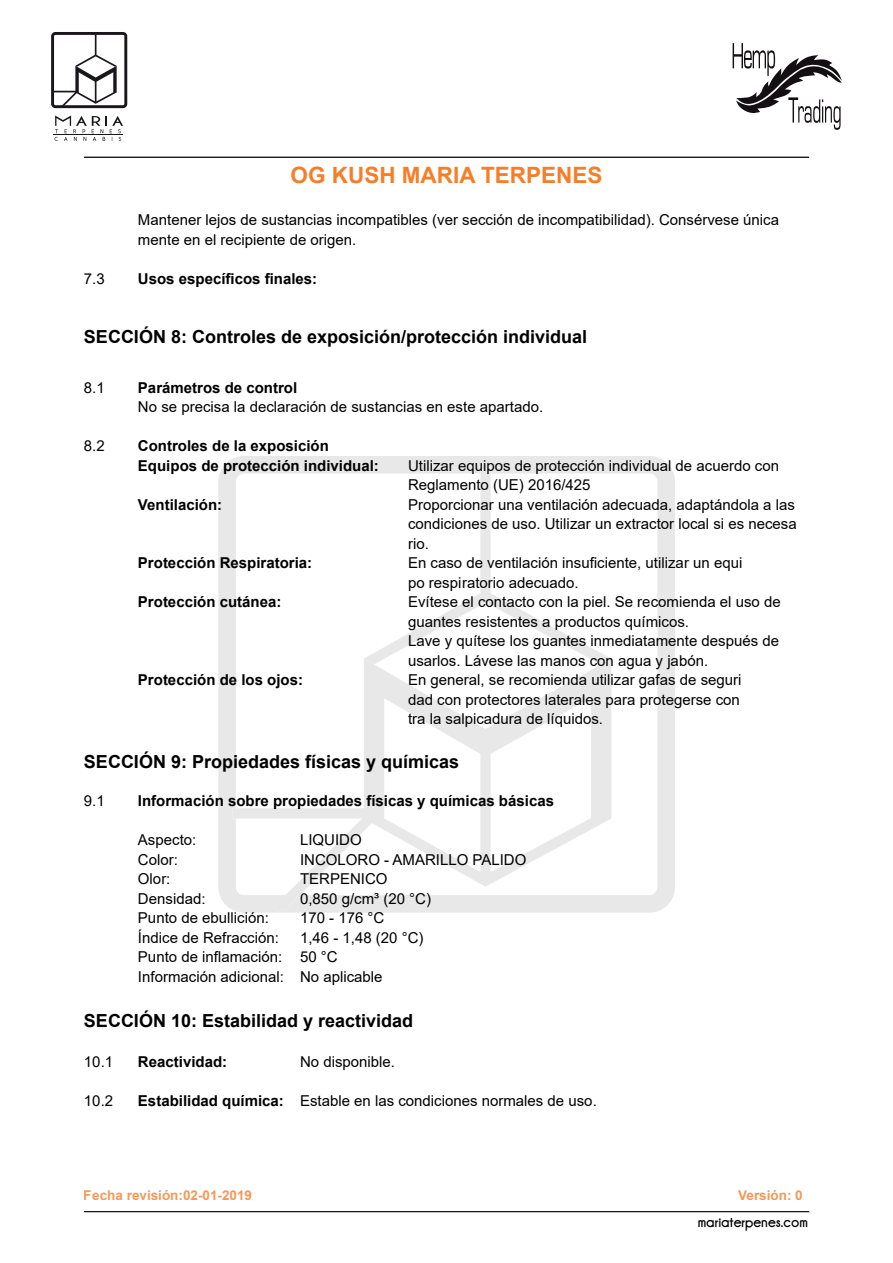
<style>
.page{position:relative;width:893px;height:1263px;background:#fff}
.page>*{position:absolute;margin:0;border:0;box-sizing:border-box;transform-origin:0 0}
.t1{font:700 22.5px "Arial";color:#f57e29}
.t2{font:700 18px "Arial";color:#000}
.t3{font:15px/19.5px "Arial";color:#000}
.t4{font:700 15px/19.5px "Arial";color:#000}
.t5{font:15px "Champagne&Limousines Thick";color:#000}
.t6{font:700 13.5px "Arial";color:#f57e29}
.s1{font-weight:700}
</style>
<div class="page">
<svg style="left:218px;top:456px;width:457px;height:457px"></svg>
<svg style="left:232px;top:658px;width:379px;height:254px"></svg>
<svg style="left:364px;top:464px;width:247px;height:200px"></svg>
<hr style="left:85px;top:1212px;width:724px;height:1px;background:#1a171c">
<svg style="left:84px;top:1211px;width:725px;height:1px"></svg>
<svg style="left:84px;top:157px;width:725px;height:1px"></svg>
<svg style="left:51px;top:32px;width:76px;height:76px"></svg>
<svg style="left:55px;top:115px;width:68px;height:26px"></svg>
<hr style="left:54px;top:135px;width:69px;height:1px;background:#1a171c">
<svg style="left:733px;top:43px;width:109px;height:87px"></svg>
<h1 class="t1" style="left:291px;top:159px;width:313px">OG KUSH MARIA TERPENES</h1>
<p class="t3" style="left:138px;top:210px;width:643px">Mantener lejos de sustancias incompatibles (ver sección de incompatibilidad). Consérvese única mente en el recipiente de origen.</p>
<p class="t3" style="left:84px;top:269px;width:22px">7.3</p>
<p class="t4" style="left:138px;top:269px;width:181px">Usos específicos finales:</p>
<p class="t2" style="left:84px;top:324px;width:505px">SECCIÓN 8: Controles de exposición/protección individual</p>
<p class="t3" style="left:84px;top:378px;width:22px">8.1</p>
<p class="t4" style="left:138px;top:378px;width:161px">Parámetros de control</p>
<p class="t3" style="left:138px;top:397px;width:407px">No se precisa la declaración de sustancias en este apartado.</p>
<p class="t3" style="left:84px;top:436px;width:22px">8.2</p>
<p class="t4" style="left:138px;top:436px;width:242px">Controles de la exposición<br>Equipos de protección individual:</p>
<p class="t3" style="left:408px;top:456px;width:372px">Utilizar equipos de protección individual de acuerdo con<br>Reglamento (UE) 2016/425</p>
<p class="t4" style="left:138px;top:495px;width:86px">Ventilación:</p>
<p class="t3" style="left:408px;top:495px;width:390px">Proporcionar una ventilación adecuada, adaptándola a las condiciones de uso. Utilizar un extractor local si es necesa rio.</p>
<p class="t4" style="left:138px;top:553px;width:176px">Protección Respiratoria:</p>
<p class="t3" style="left:408px;top:553px;width:336px">En caso de ventilación insuficiente, utilizar un equi po respiratorio adecuado.</p>
<p class="t4" style="left:138px;top:592px;width:145px">Protección cutánea:</p>
<p class="t3" style="left:408px;top:592px;width:374px">Evítese el contacto con la piel. Se recomienda el uso de guantes resistentes a productos químicos.<br>Lave y quítese los guantes inmediatamente después de usarlos. Lávese las manos con agua y jabón.</p>
<p class="t4" style="left:138px;top:670px;width:167px">Protección de los ojos:</p>
<p class="t3" style="left:408px;top:670px;width:335px;text-align:justify">En general, se recomienda utilizar gafas de seguri dad con protectores laterales para protegerse con tra la salpicadura de líquidos.</p>
<p class="t2" style="left:84px;top:749px;width:377px">SECCIÓN 9: Propiedades físicas y químicas</p>
<p class="t3" style="left:84px;top:791px;width:22px">9.1</p>
<p class="t4" style="left:138px;top:791px;width:417px">Información sobre propiedades físicas y químicas básicas</p>
<p class="t3" style="left:138px;top:830px;width:60px">Aspecto:</p>
<p class="t3" style="left:300px;top:830px;width:63px">LIQUIDO</p>
<p class="t3" style="left:138px;top:849px;width:42px">Color:</p>
<p class="t3" style="left:300px;top:849px;width:228px">INCOLORO - AMARILLO PALIDO</p>
<p class="t3" style="left:138px;top:869px;width:34px">Olor:</p>
<p class="t3" style="left:300px;top:869px;width:89px">TERPENICO</p>
<p class="t3" style="left:138px;top:888px;width:69px">Densidad:</p>
<p class="t3" style="left:300px;top:888px;width:133px">0,850 g/cm³ (20 °C)</p>
<p class="t3" style="left:138px;top:908px;width:132px">Punto de ebullición:</p>
<p class="t3" style="left:300px;top:908px;width:86px">170 - 176 °C</p>
<p class="t3" style="left:138px;top:927px;width:142px">Índice de Refracción:</p>
<p class="t3" style="left:138px;top:927px;width:287px;text-indent:162px">1,46 - 1,48 (20 °C)<br>Punto de inflamación: 50 °C<br>Información adicional: No aplicable</p>
<p class="t2" style="left:84px;top:1008px;width:331px">SECCIÓN 10: Estabilidad y reactividad</p>
<p class="t3" style="left:84px;top:1052px;width:31px">10.1</p>
<p class="t4" style="left:138px;top:1052px;width:91px">Reactividad:</p>
<p class="t3" style="left:300px;top:1052px;width:97px">No disponible.</p>
<p class="t3" style="left:84px;top:1091px;width:31px">10.2</p>
<p class="t3" style="left:138px;top:1091px;width:460px"><span class="s1">Estabilidad química:</span> Estable en las condiciones normales de uso.</p>
<p class="t6" style="left:84px;top:1185px;width:170px">Fecha revisión:02-01-2019</p>
<p class="t6" style="left:738px;top:1185px;width:66px">Versión: 0</p>
<p class="t5" style="left:698px;top:1214px;width:112px">mariaterpenes.com</p>
</div>
